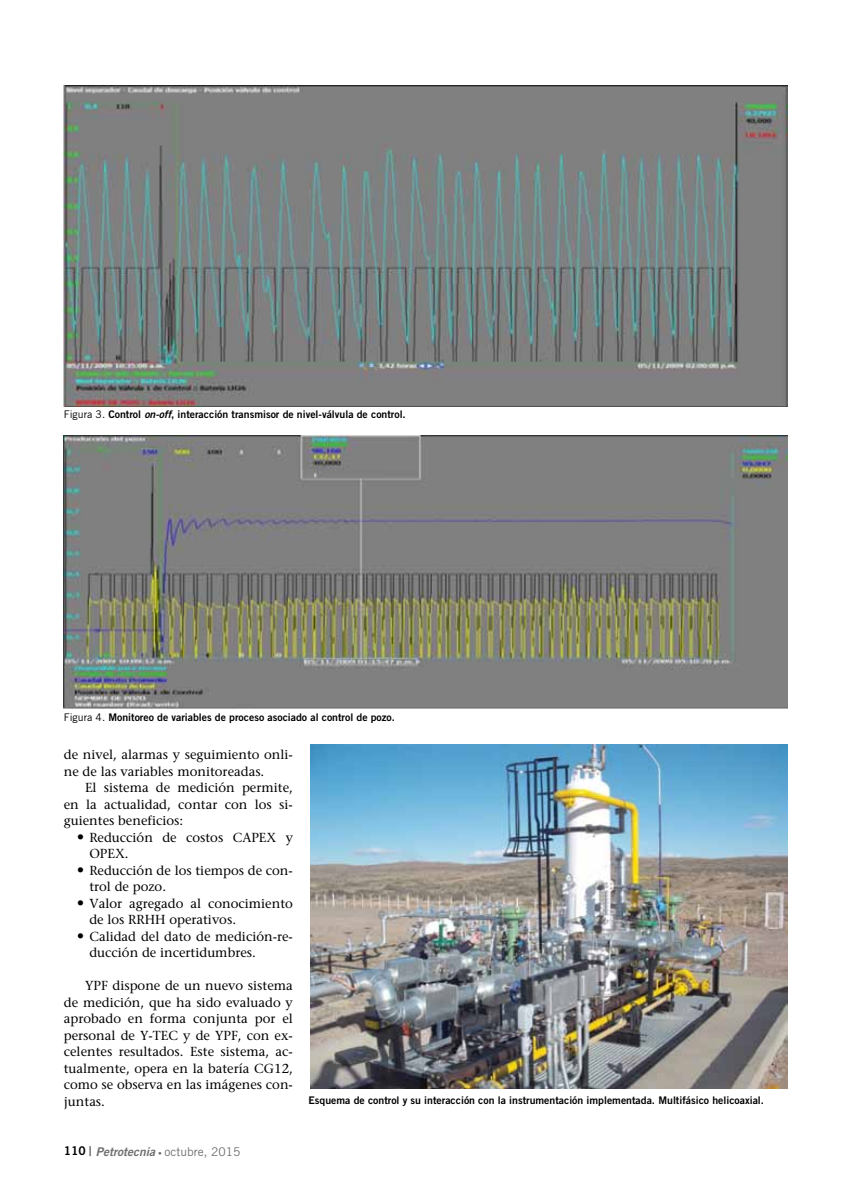
<style>
.page{position:relative;width:851px;height:1191px;background:#fff}
.page>*{position:absolute;margin:0;border:0;box-sizing:border-box;transform-origin:0 0}
.t1{font:13.05px/16.5px "Stone Serif";color:#000}
.t2{font:12px "Trade Gothic";color:#6d6e71}
.t3{font:10.5px "Trade Gothic Bold Two";color:#000}
.s1{font-family:"Trade Gothic"}
.s2{font-style:italic}
.s3{font-family:"Calibri";font-size:16.5px}
.s4{font-family:"Trade Gothic Bold Two";color:#000}
.s5{font-family:"Trade Gothic Bold Two";font-size:13.5px}
.s6{font-family:"Trade Gothic Bold Two";font-style:italic}
.s7{font-family:"Trade Gothic Bold Two";font-size:7.5px}
</style>
<div class="page">
<img style="left:64px;top:85px;width:723px;height:321px">
<img style="left:64px;top:436px;width:723px;height:272px">
<img style="left:310px;top:744px;width:477px;height:345px">
<p class="t3" style="left:64px;top:408px;width:343px"><span class="s1">Figura 3.</span> Control <span class="s2">on-off</span>, interacción transmisor de nivel-válvula de control.</p>
<p class="t3" style="left:64px;top:710px;width:332px"><span class="s1">Figura 4.</span> Monitoreo de variables de proceso asociado al control de pozo.</p>
<p class="t1" style="left:64px;top:746px;width:230px">de nivel, alarmas y seguimiento onli&shy;ne de las variables monitoreadas.</p>
<p class="t1" style="left:64px;top:779px;width:230px;text-align:justify;text-indent:21px">El sistema de medición permite, en la actualidad, contar con los si&shy;guientes beneficios:</p>
<p class="t1" style="left:89px;top:829px;width:205px;text-indent:-13px"><span class="s3">•</span> Reducción de costos CAPEX y<br>OPEX.</p>
<p class="t1" style="left:89px;top:862px;width:205px;text-indent:-13px"><span class="s3">•</span> Reducción de los tiempos de con&shy;trol de pozo.</p>
<p class="t1" style="left:89px;top:895px;width:205px;text-indent:-13px"><span class="s3">•</span> Valor agregado al conocimiento de los RRHH operativos.</p>
<p class="t1" style="left:89px;top:928px;width:205px;text-indent:-13px"><span class="s3">•</span> Calidad del dato de medición-re&shy;ducción de incertidumbres.</p>
<p class="t1" style="left:64px;top:977px;width:230px;text-align:justify;text-indent:21px">YPF dispone de un nuevo sistema de medición, que ha sido evaluado y aprobado en forma conjunta por el personal de Y-TEC y de YPF, con ex&shy;celentes resultados. Este sistema, ac&shy;tualmente, opera en la batería CG12, como se observa en las imágenes con&shy;juntas.</p>
<p class="t2" style="left:64px;top:1144px;width:178px"><span class="s4">110</span> <span class="s5">|</span> <span class="s6">Petrotecnia</span> <span class="s7">•</span> octubre, 2015</p>
<p class="t3" style="left:308px;top:1094px;width:457px">Esquema de control y su interacción con la instrumentación implementada. Multifásico helicoaxial.</p>
</div>
